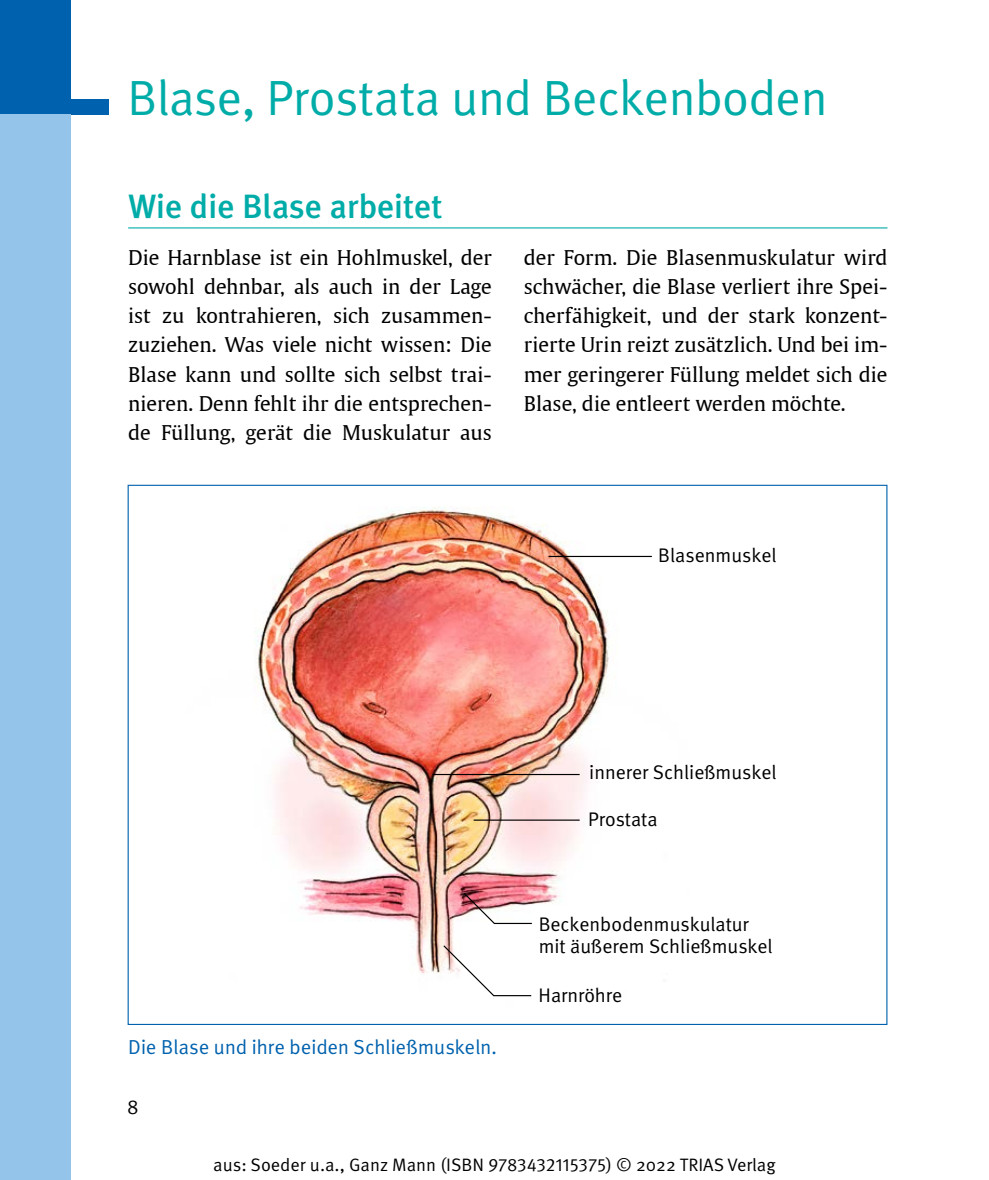
<style>
.page{position:relative;width:989px;height:1180px;background:#fff}
.page>*{position:absolute;margin:0;border:0;box-sizing:border-box;transform-origin:0 0}
.t1{font:49.5px "Meta Plus Normal";color:#00aca8}
.t2{font:500 33.75px "Meta Plus";color:#00aca8}
.t3{font:20.25px/29.2px "Thieme Gulliver 2008";color:#000;text-align:justify}
.t4{font:20.25px "Meta Plus Normal";letter-spacing:.01em;color:#0062ae}
.t5{font:20.25px "Meta Plus Normal";color:#000}
.t6{font:19.8px/21.8px "Meta Normal LF";color:#000}
.t7{font:18px "Meta Pro Norm";color:#000}
</style>
<div class="page">
<div style="left:0;top:0;width:70px;height:115px;background:#0062ae"></div>
<div style="left:0;top:99px;width:108px;height:16px;background:#0062ae"></div>
<div style="left:0;top:115px;width:70px;height:1065px;background:#95c4eb"></div>
<hr style="left:128px;top:227px;width:759px;height:1px;background:#00aca8">
<img style="left:255px;top:507px;width:315px;height:467px">
<img style="left:431px;top:555px;width:221px;height:442px">
<h1 class="t1" style="left:128px;top:69px;width:701px">Blase, Prostata und Beckenboden</h1>
<h2 class="t2" style="left:128px;top:187px;width:316px">Wie die Blase arbeitet</h2>
<p class="t3" style="left:128px;top:242px;width:365px">Die Harnblase ist ein Hohlmuskel, der sowohl dehnbar, als auch in der Lage ist zu kontrahieren, sich zusammen&shy;zuziehen. Was viele nicht wissen: Die Blase kann und sollte sich selbst trai&shy;nieren. Denn fehlt ihr die entsprechen&shy;de Füllung, gerät die Muskulatur aus</p>
<p class="t3" style="left:524px;top:242px;width:365px">der Form. Die Blasenmuskulatur wird schwächer, die Blase verliert ihre Spei&shy;cherfähigkeit, und der stark konzent&shy;rierte Urin reizt zusätzlich. Und bei im&shy;mer geringerer Füllung meldet sich die Blase, die entleert werden möchte.</p>
<p class="t6" style="left:658px;top:544px;width:120px">Blasenmuskel</p>
<p class="t4" style="left:128px;top:1035px;width:370px">Die Blase und ihre beiden Schließmuskeln.</p>
<p class="t5" style="left:128px;top:1096px;width:12px">8</p>
<p class="t6" style="left:589px;top:761px;width:189px">innerer Schließmuskel</p>
<p class="t6" style="left:588px;top:808px;width:71px">Prostata</p>
<p class="t6" style="left:538px;top:913px;width:235px">Beckenbodenmuskulatur mit äußerem Schließmuskel</p>
<p class="t6" style="left:538px;top:984px;width:85px">Harnröhre</p>
<p class="t7" style="left:213px;top:1151px;width:564px">aus: Soeder u.a., Ganz Mann (ISBN 9783432115375) © 2022 TRIAS Verlag</p>
</div>
